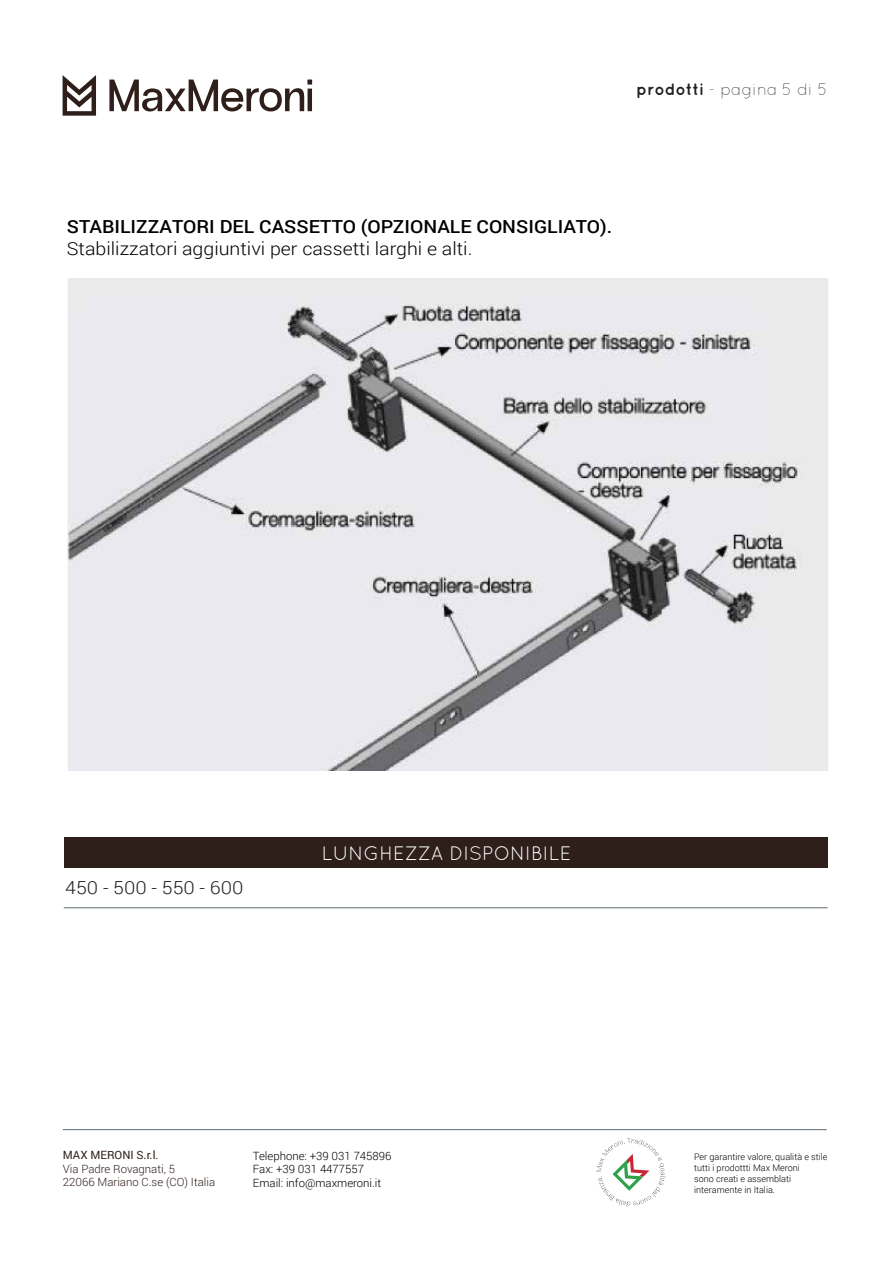
<style>
.page{position:relative;width:893px;height:1263px;background:#fff}
.page>*{position:absolute;margin:0;border:0;box-sizing:border-box;transform-origin:0 0}
.t1{font:19.5px "Quicksand";color:#fff}
.t2{font:500 18px "Roboto";color:#010101;scale:1.08 1}
.t3{font:300 18px "Roboto";color:#010101;scale:1.08 1}
.t4{font:300 18px "Roboto";color:#231f20;scale:1.08 1}
.t5{font:300 16.5px "Quicksand";color:#231f20}
.t6{font:300 11.4px/13.6px "Roboto";color:#010101}
.t7{font:300 11.4px/13.6px "Roboto";color:#2e1f1b}
.t8{font:11.4px "Roboto";color:#2e1f1b}
.t9{font:300 9px/10.8px "Roboto";color:#010101}
.s1{font-weight:700}
</style>
<div class="page">
<div style="left:64px;top:837px;width:764px;height:30px;background:#2e1f1b"></div>
<hr style="left:64px;top:907px;width:764px;height:1px;background:#5b6971">
<img style="left:68px;top:278px;width:760px;height:492px">
<hr style="left:63px;top:1129px;width:764px;height:1px;background:#5b6a72">
<svg style="left:596px;top:1138px;width:70px;height:69px"></svg>
<svg style="left:63px;top:75px;width:33px;height:41px"></svg>
<svg style="left:109px;top:80px;width:203px;height:32px"></svg>
<h3 class="t5" style="left:636px;top:80px;width:193px"><span class="s1">prodotti</span> - pagina 5 di 5</h3>
<h2 class="t2" style="left:67px;top:214px;width:506px">STABILIZZATORI DEL CASSETTO (OPZIONALE CONSIGLIATO).</h2>
<h2 class="t3" style="left:67px;top:236px;width:377px">Stabilizzatori aggiuntivi per cassetti larghi e alti.</h2>
<h2 class="t4" style="left:65px;top:875px;width:166px">450 - 500 - 550 - 600</h2>
<h1 class="t1" style="left:322px;top:842px;width:251px">LUNGHEZZA DISPONIBILE</h1>
<p class="t8" style="left:63px;top:1147px;width:97px">MAX MERONI S.r.l.</p>
<p class="t7" style="left:63px;top:1161px;width:154px">Via Padre Rovagnati, 5<br>22066 Mariano C.se (CO) Italia</p>
<p class="t6" style="left:253px;top:1148px;width:140px">Telephone: +39 031 745896<br>Fax: +39 031 4477557<br>Email: info@maxmeroni.it</p>
<p class="t9" style="left:694px;top:1151px;width:135px">Per garantire valore, qualità e stile tutti i prodottti Max Meroni<br>sono creati e assemblati interamente in Italia.</p>
</div>
